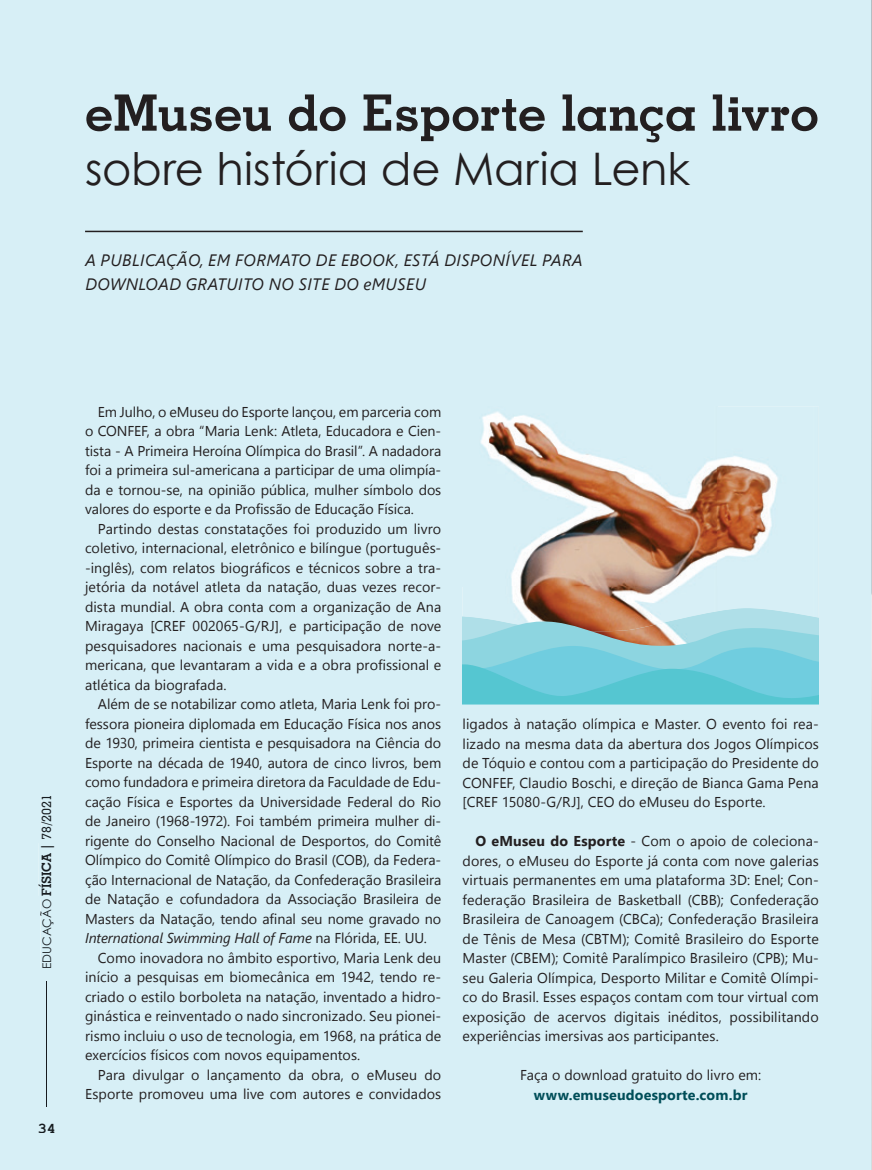
<style>
.page{position:relative;width:872px;height:1170px;background:#fff}
.page>*{position:absolute;margin:0;border:0;box-sizing:border-box;transform-origin:0 0}
.t1{font:700 50.25px "Geometric Slab 703 BT";letter-spacing:.005em;color:#231f20}
.t2{font:44.85px "Century Gothic";color:#231f20}
.t3{font:italic 16.5px/24px "Segoe UI";letter-spacing:.025em;color:#231f20}
.t4{font:700 15px "Courier New";color:#231f20}
.t5{font:14.25px/19.5px "Segoe UI";letter-spacing:.005em;color:#231f20;text-align:justify}
.t6{font:700 14.25px "Segoe UI";letter-spacing:.015em;color:#004e59}
.t7{font:11.85px "Century Gothic";color:#231f20}
.s1{font-family:"Geometric Slab 703 BT";font-weight:700;font-size:12.9px}
.s2{font-family:"Geometric Slab 703 BT";font-weight:500;font-size:12.9px}
.s3{font-style:italic}
.s4{font-weight:700}
</style>
<div class="page">
<div style="left:0;top:0;width:871px;height:1169px;background:#d7eff6"></div>
<hr style="left:47px;top:981px;width:1px;height:126px;background:#161b1f">
<div style="left:39px;top:1122px;width:16px;height:10px;background:#d7eff6"></div>
<div style="left:41px;top:899px;width:12px;height:68px;background:#d7eff6"></div>
<div style="left:39px;top:843px;width:15px;height:52px;background:#d7eff6"></div>
<div style="left:42px;top:796px;width:10px;height:42px;background:#d7eff6"></div>
<img style="left:871px;top:0;width:1px;height:1169px">
<hr style="left:85px;top:231px;width:498px;height:1px;background:#231f20">
<img style="left:462px;top:406px;width:255px;height:201px">
<img style="left:717px;top:406px;width:102px;height:201px">
<svg style="left:462px;top:607px;width:357px;height:97px;background:#85c8d0"></svg>
<h1 class="t1" style="left:85px;top:82px;width:735px">eMuseu do Esporte lança livro</h1>
<h2 class="t2" style="left:85px;top:137px;width:606px">sobre história de Maria Lenk</h2>
<p class="t3" style="left:85px;top:247px;width:498px">A PUBLICAÇÃO, EM FORMATO DE EBOOK, ESTÁ DISPONÍVEL PARA<br>DOWNLOAD GRATUITO NO SITE DO eMUSEU</p>
<p class="t7" style="left:39px;top:968px;width:176px;rotate:-90deg">EDUCAÇÃO <span class="s1">FÍSICA |</span> <span class="s2">78/2021</span></p>
<p class="t4" style="left:38px;top:1118px;width:20px">34</p>
<p class="t5" style="left:85px;top:401px;width:358px;text-indent:13px">Em Julho, o eMuseu do Esporte lançou, em parceria com o CONFEF, a obra “Maria Lenk: Atleta, Educadora e Cien&shy;tista - A Primeira Heroína Olímpica do Brasil”. A nadadora foi a primeira sul-americana a participar de uma olimpía&shy;da e tornou-se, na opinião pública, mulher símbolo dos valores do esporte e da Profissão de Educação Física.</p>
<p class="t5" style="left:85px;top:518px;width:358px;text-indent:13px">Partindo destas constatações foi produzido um livro coletivo, internacional, eletrônico e bilíngue (português--inglês), com relatos biográficos e técnicos sobre a tra&shy;jetória da notável atleta da natação, duas vezes recor&shy;dista mundial. A obra conta com a organização de Ana Miragaya [CREF 002065-G/RJ], e participação de nove pesquisadores nacionais e uma pesquisadora norte-a&shy;mericana, que levantaram a vida e a obra profissional e atlética da biografada.</p>
<p class="t5" style="left:85px;top:694px;width:358px;text-indent:13px">Além de se notabilizar como atleta, Maria Lenk foi pro&shy;fessora pioneira diplomada em Educação Física nos anos de 1930, primeira cientista e pesquisadora na Ciência do Esporte na década de 1940, autora de cinco livros, bem como fundadora e primeira diretora da Faculdade de Edu&shy;cação Física e Esportes da Universidade Federal do Rio de Janeiro (1968-1972). Foi também primeira mulher di&shy;rigente do Conselho Nacional de Desportos, do Comitê Olímpico do Comitê Olímpico do Brasil (COB), da Federa&shy;ção Internacional de Natação, da Confederação Brasileira de Natação e cofundadora da Associação Brasileira de Masters da Natação, tendo afinal seu nome gravado no <span class="s3">International Swimming Hall of Fame</span> na Flórida, EE. UU.</p>
<p class="t5" style="left:85px;top:947px;width:358px;text-indent:13px">Como inovadora no âmbito esportivo, Maria Lenk deu início a pesquisas em biomecânica em 1942, tendo re&shy;criado o estilo borboleta na natação, inventado a hidro&shy;ginástica e reinventado o nado sincronizado. Seu pionei&shy;rismo incluiu o uso de tecnologia, em 1968, na prática de exercícios físicos com novos equipamentos.</p>
<p class="t5" style="left:85px;top:1064px;width:358px;text-align:right">Para divulgar o lançamento da obra, o eMuseu do<br>Esporte promoveu uma live com autores e convidados</p>
<p class="t5" style="left:462px;top:714px;width:358px">ligados à natação olímpica e Master. O evento foi rea&shy;lizado na mesma data da abertura dos Jogos Olímpicos de Tóquio e contou com a participação do Presidente do CONFEF, Claudio Boschi, e direção de Bianca Gama Pena [CREF 15080-G/RJ], CEO do eMuseu do Esporte.</p>
<p class="t5" style="left:462px;top:831px;width:358px;text-indent:13px"><span class="s4">O eMuseu do Esporte</span> - Com o apoio de coleciona&shy;dores, o eMuseu do Esporte já conta com nove galerias virtuais permanentes em uma plataforma 3D: Enel; Con&shy;federação Brasileira de Basketball (CBB); Confederação Brasileira de Canoagem (CBCa); Confederação Brasileira de Tênis de Mesa (CBTM); Comitê Brasileiro do Esporte Master (CBEM); Comitê Paralímpico Brasileiro (CPB); Mu&shy;seu Galeria Olímpica, Desporto Militar e Comitê Olímpi&shy;co do Brasil. Esses espaços contam com tour virtual com exposição de acervos digitais inéditos, possibilitando experiências imersivas aos participantes.</p>
<p class="t5" style="left:520px;top:1065px;width:243px">Faça o download gratuito do livro em:</p>
<p class="t6" style="left:534px;top:1083px;width:215px">www.emuseudoesporte.com.br</p>
</div>
